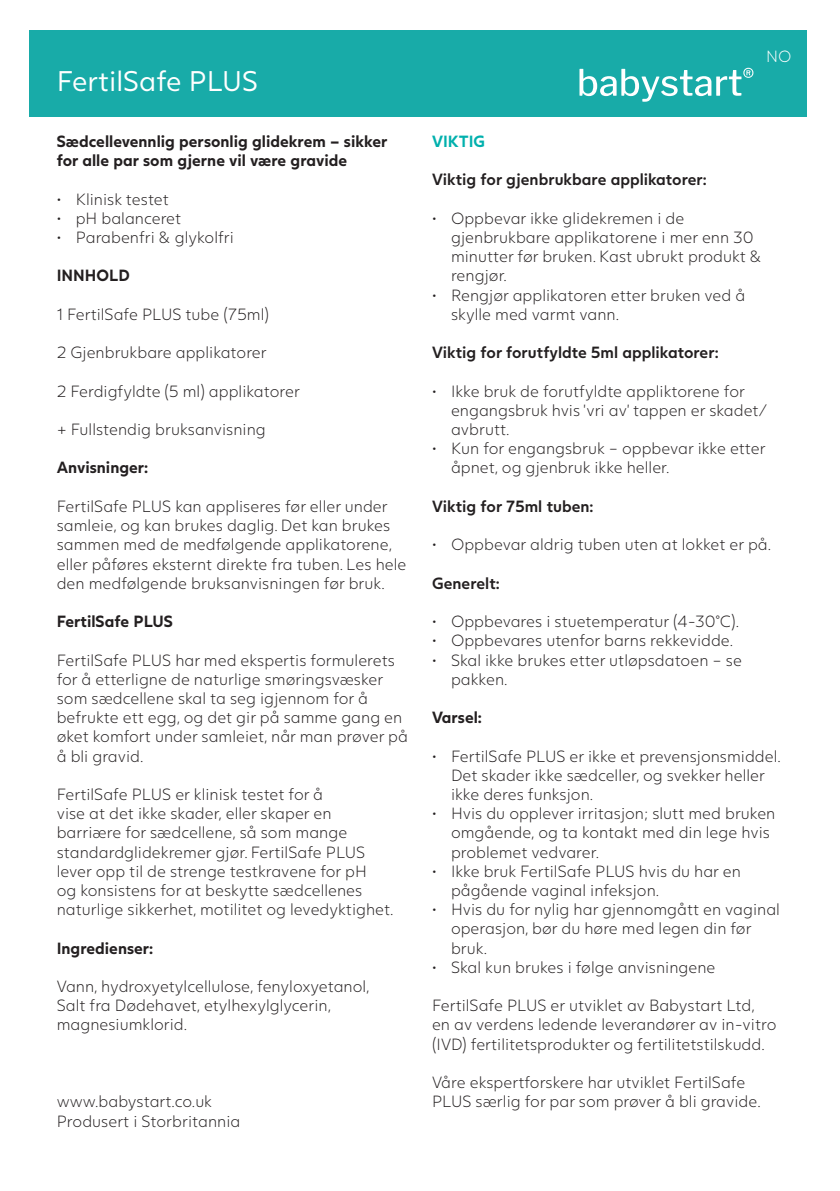
<style>
.page{position:relative;width:840px;height:1191px;background:#fff}
.page>*{position:absolute;margin:0;border:0;box-sizing:border-box;transform-origin:0 0}
.t1{font:28px "Juli Sans";color:#fff}
.t2{font:300 16px/19.2px "Juli Sans";color:#231f20}
.t3{font:700 16px/19.2px "Juli Sans";color:#231f20}
.t4{font:500 16px "Juli Sans";color:#231f20}
.t5{font:700 16px "Juli Sans";color:#00b0ad}
.t6{font:300 16px "Juli Sans";color:#fff}
</style>
<div class="page">
<div style="left:29px;top:31px;width:777px;height:86px;background:#18aba8"></div>
<svg style="left:579px;top:68px;width:174px;height:34px"></svg>
<h1 class="t1" style="left:57px;top:59px;width:203px">FertilSafe PLUS</h1>
<p class="t3" style="left:57px;top:130px;width:332px">Sædcellevennlig personlig glidekrem – sikker for alle par som gjerne vil være gravide</p>
<p class="t2" style="left:57px;top:188px;width:113px">• Klinisk testet</p>
<p class="t2" style="left:57px;top:207px;width:126px">• pH balanceret</p>
<p class="t2" style="left:57px;top:226px;width:179px">• Parabenfri &amp; glykolfri</p>
<p class="t3" style="left:57px;top:264px;width:74px">INNHOLD</p>
<p class="t2" style="left:57px;top:303px;width:214px">1 FertilSafe PLUS tube (75ml)</p>
<p class="t2" style="left:57px;top:342px;width:211px">2 Gjenbrukbare applikatorer</p>
<p class="t2" style="left:57px;top:380px;width:244px">2 Ferdigfyldte (5 ml) applikatorer</p>
<p class="t2" style="left:57px;top:418px;width:210px">+ Fullstendig bruksanvisning</p>
<p class="t3" style="left:57px;top:456px;width:93px">Anvisninger:</p>
<p class="t2" style="left:57px;top:495px;width:351px">FertilSafe PLUS kan appliseres før eller under samleie, og kan brukes daglig. Det kan brukes sammen med de medfølgende applikatorene, eller påføres eksternt direkte fra tuben. Les hele den medfølgende bruksanvisningen før bruk.</p>
<p class="t3" style="left:57px;top:610px;width:118px">FertilSafe PLUS</p>
<p class="t2" style="left:57px;top:649px;width:352px">FertilSafe PLUS har med ekspertis formulerets for å etterligne de naturlige smøringsvæsker som sædcellene skal ta seg igjennom for å befrukte ett egg, og det gir på samme gang en øket komfort under samleiet, når man prøver på å bli gravid.</p>
<p class="t2" style="left:57px;top:783px;width:338px">FertilSafe PLUS er klinisk testet for å<br>vise at det ikke skader, eller skaper en barriære for sædcellene, så som mange standardglidekremer gjør. FertilSafe PLUS lever opp til de strenge testkravene for pH<br>og konsistens for at beskytte sædcellenes naturlige sikkerhet, motilitet og levedyktighet.</p>
<p class="t3" style="left:57px;top:936px;width:98px">Ingredienser:</p>
<p class="t2" style="left:57px;top:975px;width:315px">Vann, hydroxyetylcellulose, fenyloxyetanol,<br>Salt fra Dødehavet, etylhexylglycerin, magnesiumklorid.</p>
<p class="t2" style="left:57px;top:1090px;width:185px">www.babystart.co.uk<br>Produsert i Storbritannia</p>
<p class="t6" style="left:765px;top:44px;width:27px">NO</p>
<p class="t5" style="left:432px;top:128px;width:55px">VIKTIG</p>
<p class="t4" style="left:432px;top:166px;width:276px">Viktig for gjenbrukbare applikatorer:</p>
<p class="t2" style="left:451px;top:207px;width:312px;text-indent:-19px">• Oppbevar ikke glidekremen i de gjenbrukbare applikatorene i mer enn 30 minutter før bruken. Kast ubrukt produkt &amp; rengjør.</p>
<p class="t2" style="left:451px;top:284px;width:296px;text-indent:-19px">• Rengjør applikatoren etter bruken ved å skylle med varmt vann.</p>
<p class="t4" style="left:432px;top:339px;width:288px">Viktig for forutfyldte 5ml applikatorer:</p>
<p class="t2" style="left:451px;top:380px;width:318px;text-indent:-19px">• Ikke bruk de forutfyldte appliktorene for engangsbruk hvis ’vri av’ tappen er skadet/ avbrutt.</p>
<p class="t2" style="left:451px;top:438px;width:316px;text-indent:-19px">• Kun for engangsbruk – oppbevar ikke etter åpnet, og gjenbruk ikke heller.</p>
<p class="t4" style="left:432px;top:493px;width:163px">Viktig for 75ml tuben:</p>
<p class="t2" style="left:432px;top:534px;width:340px">• Oppbevar aldrig tuben uten at lokket er på.</p>
<p class="t4" style="left:432px;top:570px;width:69px">Generelt:</p>
<p class="t2" style="left:432px;top:610px;width:308px">• Oppbevares i stuetemperatur (4-30°C).</p>
<p class="t2" style="left:432px;top:630px;width:302px">• Oppbevares utenfor barns rekkevidde.</p>
<p class="t2" style="left:451px;top:649px;width:292px;text-indent:-19px">• Skal ikke brukes etter utløpsdatoen – se pakken.</p>
<p class="t3" style="left:432px;top:706px;width:52px">Varsel:</p>
<p class="t2" style="left:451px;top:745px;width:331px;text-indent:-19px">• FertilSafe PLUS er ikke et prevensjonsmiddel.<br>Det skader ikke sædceller, og svekker heller ikke deres funksjon.</p>
<p class="t2" style="left:451px;top:802px;width:326px;text-indent:-19px">• Hvis du opplever irritasjon; slutt med bruken omgående, og ta kontakt med din lege hvis problemet vedvarer.</p>
<p class="t2" style="left:451px;top:860px;width:291px;text-indent:-19px">• Ikke bruk FertilSafe PLUS hvis du har en pågående vaginal infeksjon.</p>
<p class="t2" style="left:451px;top:898px;width:330px;text-indent:-19px">• Hvis du for nylig har gjennomgått en vaginal operasjon, bør du høre med legen din før bruk.</p>
<p class="t2" style="left:432px;top:956px;width:285px">• Skal kun brukes i følge anvisningene</p>
<p class="t2" style="left:432px;top:994px;width:346px">FertilSafe PLUS er utviklet av Babystart Ltd, en av verdens ledende leverandører av in-vitro (IVD) fertilitetsprodukter og fertilitetstilskudd.</p>
<p class="t2" style="left:432px;top:1071px;width:330px">Våre ekspertforskere har utviklet FertilSafe<br>PLUS særlig for par som prøver å bli gravide.</p>
</div>
